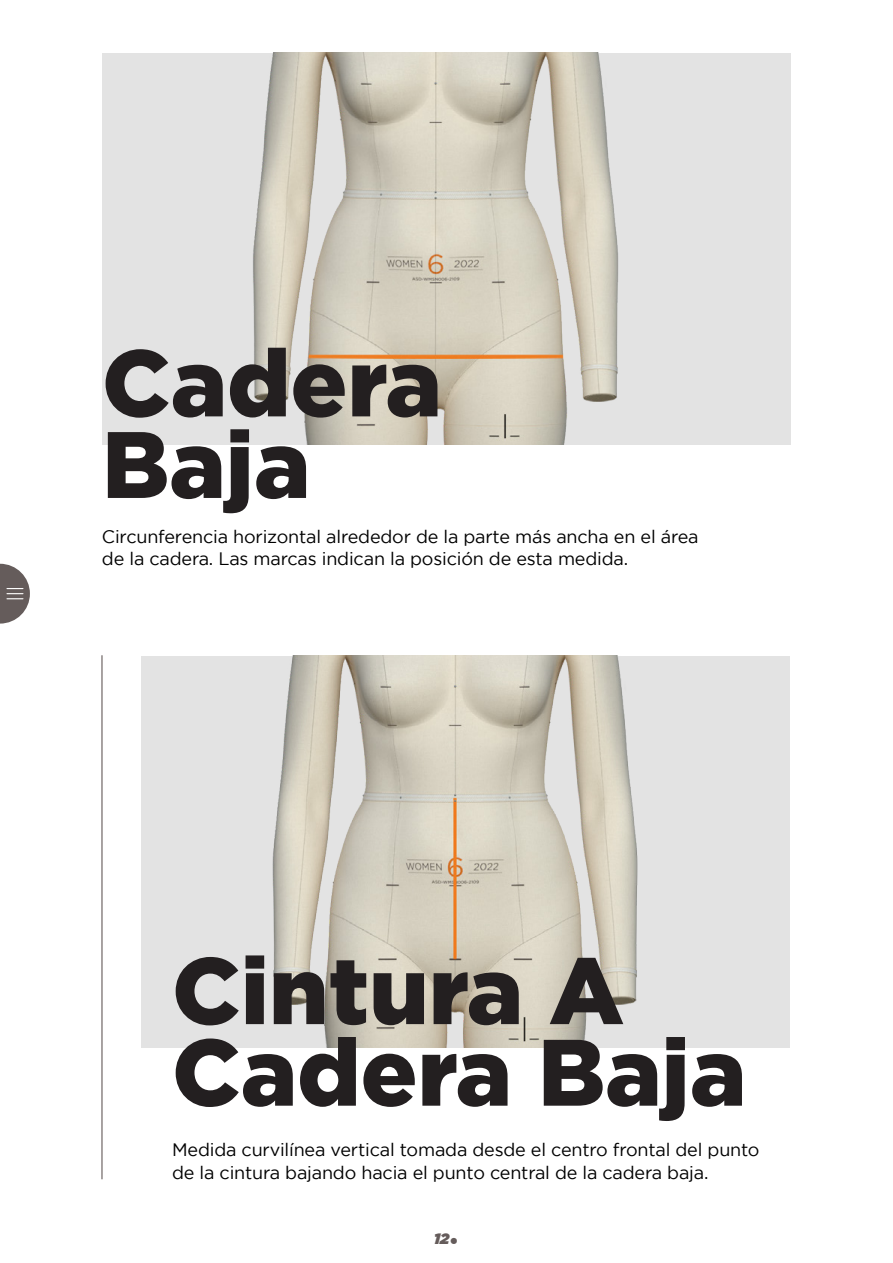
<style>
.page{position:relative;width:893px;height:1263px;background:#fff}
.page>*{position:absolute;margin:0;border:0;box-sizing:border-box;transform-origin:0 0}
.t1{font:900 94.05px/81.6px "Gotham";color:#231f20}
.t2{font:18px/22.5px "Gotham";letter-spacing:-.01em;color:#000}
.t3{font:italic 900 15px "Gotham";color:#655c5b}
.s1{font-family:"Futura";font-weight:700;font-style:normal;font-size:30px}
</style>
<div class="page">
<div style="left:102px;top:53px;width:688px;height:391px;background:#e3e3e3"></div>
<div style="left:141px;top:656px;width:649px;height:391px;background:#e3e3e3"></div>
<hr style="left:101px;top:655px;width:2px;height:524px;background:#655c5b">
<img style="left:253px;top:53px;width:366px;height:391px">
<img style="left:272px;top:656px;width:366px;height:391px">
<svg style="left:0;top:564px;width:30px;height:60px"></svg>
<h1 class="t1" style="left:102px;top:340px;width:341px">Cadera<br>Baja</h1>
<p class="t2" style="left:102px;top:525px;width:598px">Circunferencia horizontal alrededor de la parte más ancha en el área de la cadera. Las marcas indican la posición de esta medida.</p>
<h1 class="t1" style="left:172px;top:948px;width:576px">Cintura A<br>Cadera Baja</h1>
<p class="t2" style="left:172px;top:1138px;width:589px">Medida curvilínea vertical tomada desde el centro frontal del punto de la cintura bajando hacia el punto central de la cadera baja.</p>
<p class="t3" style="left:434px;top:1229px;width:27px">12<span class="s1">.</span></p>
</div>
